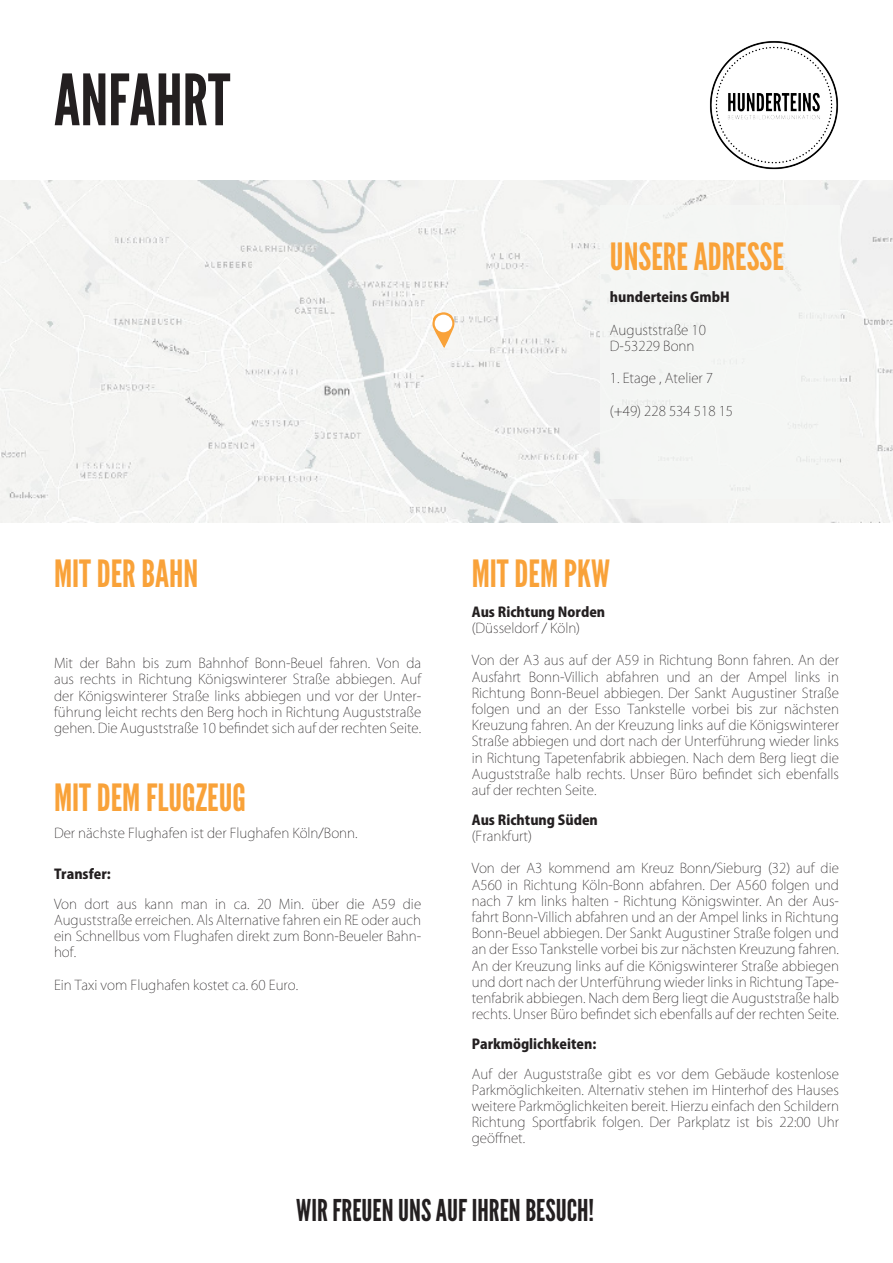
<style>
.page{position:relative;width:893px;height:1263px;background:#fff}
.page>*{position:absolute;margin:0;border:0;box-sizing:border-box;transform-origin:0 0}
.t1{font:70.5px "League Gothic";color:#231f20}
.t2{font:37.5px "League Gothic";color:#f9a239}
.t3{font:30px "League Gothic";color:#231f20}
.t4{font:200 13.5px/16.2px "Koz Go Pr 6 N";color:#231f20;text-align:justify}
.t5{font:800 13.5px "Koz Go Pr 6 N";color:#231f20}
</style>
<div class="page">
<img style="left:0;top:180px;width:893px;height:342px">
<img style="left:710px;top:41px;width:128px;height:128px">
<div style="left:600px;top:205px;width:239px;height:293px;background:#f5f7f5"></div>
<svg style="left:432px;top:310px;width:24px;height:38px"></svg>
<div style="left:435px;top:315px;width:17px;height:17px;background:#fff;border-radius:50%"></div>
<p class="t1" style="left:54px;top:58px;width:178px">ANFAHRT</p>
<p class="t2" style="left:610px;top:234px;width:175px">UNSERE ADRESSE</p>
<p class="t5" style="left:610px;top:290px;width:121px">hunderteins GmbH</p>
<p class="t4" style="left:610px;top:322px;width:98px">Auguststraße 10</p>
<p class="t4" style="left:610px;top:338px;width:86px">D-53229 Bonn</p>
<p class="t4" style="left:610px;top:370px;width:105px">1. Etage , Atelier 7</p>
<p class="t4" style="left:610px;top:403px;width:125px">(+49) 228 534 518 15</p>
<p class="t2" style="left:54px;top:551px;width:146px">MIT DER BAHN</p>
<p class="t4" style="left:54px;top:655px;width:369px">Mit der Bahn bis zum Bahnhof Bonn-Beuel fahren. Von da aus rechts in Richtung Königswinterer Straße abbiegen. Auf der Königswinterer Straße links abbiegen und vor der Unter&shy;führung leicht rechts den Berg hoch in Richtung Auguststraße gehen. Die Auguststraße 10 befindet sich auf der rechten Seite.</p>
<p class="t2" style="left:54px;top:775px;width:193px">MIT DEM FLUGZEUG</p>
<p class="t4" style="left:54px;top:825px;width:305px">Der nächste Flughafen ist der Flughafen Köln/Bonn.</p>
<p class="t5" style="left:54px;top:866px;width:58px">Transfer:</p>
<p class="t4" style="left:54px;top:896px;width:369px">Von dort aus kann man in ca. 20 Min. über die A59 die Auguststraße erreichen. Als Alternative fahren ein RE oder auch ein Schnellbus vom Flughafen direkt zum Bonn-Beueler Bahn&shy;hof.</p>
<p class="t4" style="left:54px;top:977px;width:246px">Ein Taxi vom Flughafen kostet ca. 60 Euro.</p>
<p class="t2" style="left:472px;top:551px;width:140px">MIT DEM PKW</p>
<p class="t5" style="left:472px;top:604px;width:135px">Aus Richtung Norden</p>
<p class="t4" style="left:472px;top:620px;width:110px">(Düsseldorf / Köln)</p>
<p class="t4" style="left:472px;top:653px;width:369px">Von der A3 aus auf der A59 in Richtung Bonn fahren. An der Ausfahrt Bonn-Villich abfahren und an der Ampel links in Richtung Bonn-Beuel abbiegen. Der Sankt Augustiner Straße folgen und an der Esso Tankstelle vorbei bis zur nächsten Kreuzung fahren. An der Kreuzung links auf die Königswinterer Straße abbiegen und dort nach der Unterführung wieder links in Richtung Tapetenfabrik abbiegen. Nach dem Berg liegt die Auguststraße halb rechts. Unser Büro befindet sich ebenfalls auf der rechten Seite.</p>
<p class="t5" style="left:472px;top:812px;width:128px">Aus Richtung Süden</p>
<p class="t4" style="left:472px;top:828px;width:62px">(Frankfurt)</p>
<p class="t4" style="left:472px;top:861px;width:369px">Von der A3 kommend am Kreuz Bonn/Sieburg (32) auf die A560 in Richtung Köln-Bonn abfahren. Der A560 folgen und nach 7 km links halten - Richtung Königswinter. An der Aus&shy;fahrt Bonn-Villich abfahren und an der Ampel links in Richtung Bonn-Beuel abbiegen. Der Sankt Augustiner Straße folgen und an der Esso Tankstelle vorbei bis zur nächsten Kreuzung fahren.<br>An der Kreuzung links auf die Königswinterer Straße abbiegen und dort nach der Unterführung wieder links in Richtung Tape&shy;tenfabrik abbiegen. Nach dem Berg liegt die Auguststraße halb rechts. Unser Büro befindet sich ebenfalls auf der rechten Seite.</p>
<p class="t5" style="left:472px;top:1036px;width:126px">Parkmöglichkeiten:</p>
<p class="t4" style="left:472px;top:1066px;width:369px">Auf der Auguststraße gibt es vor dem Gebäude kostenlose Parkmöglichkeiten. Alternativ stehen im Hinterhof des Hauses weitere Parkmöglichkeiten bereit. Hierzu einfach den Schildern Richtung Sportfabrik folgen. Der Parkplatz ist bis 22:00 Uhr geöffnet.</p>
<p class="t3" style="left:296px;top:1192px;width:299px">WIR FREUEN UNS AUF IHREN BESUCH!</p>
</div>
